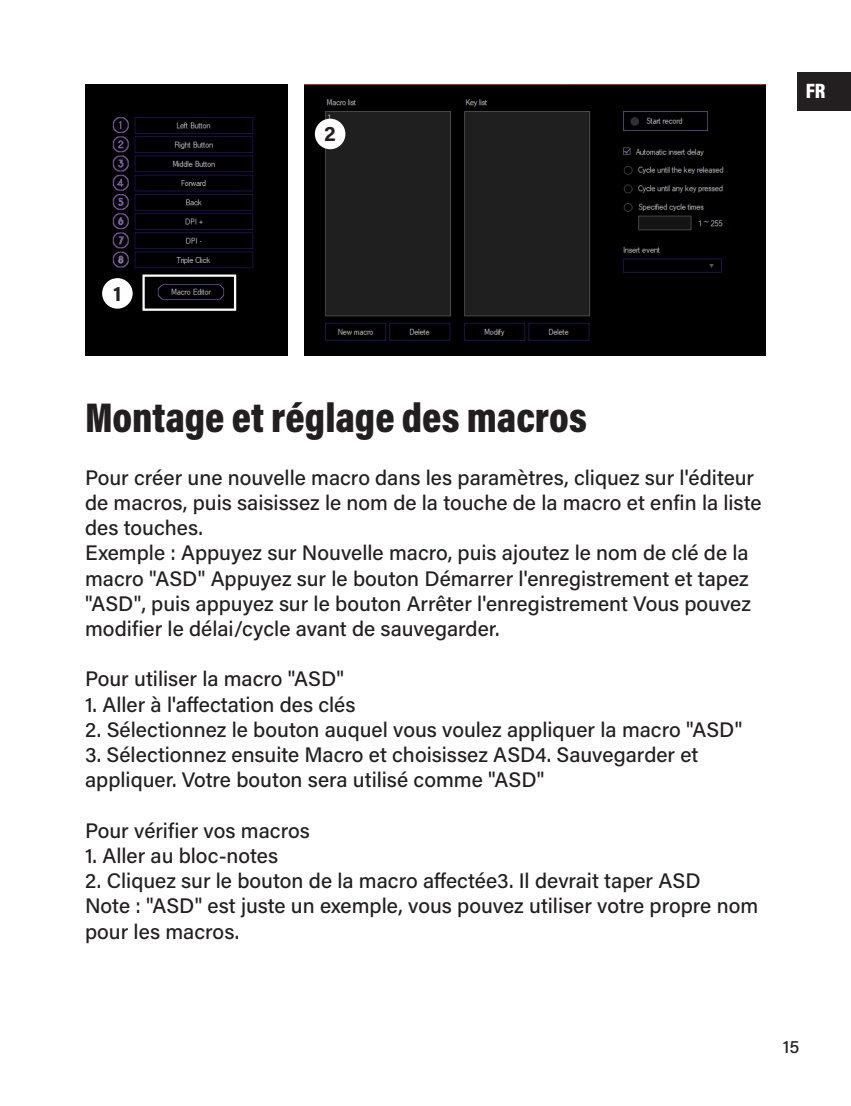
<style>
.page{position:relative;width:851px;height:1106px;background:#fff}
.page>*{position:absolute;margin:0;border:0;box-sizing:border-box;transform-origin:0 0}
.t1{font:900 42px "Acumin Pro Cond";color:#231f20}
.t2{font:500 21px/25.2px "Acumin Pro";color:#231f20}
.t3{font:700 21px "Acumin Pro";color:#231f20}
.t4{font:900 21px "Acumin Pro Cond";color:#fff}
.t5{font:500 18px "Acumin Pro";color:#231f20}
</style>
<div class="page">
<img style="left:304px;top:85px;width:461px;height:270px">
<img style="left:85px;top:85px;width:202px;height:270px">
<div style="left:142px;top:274px;width:94px;height:37px;border:2px solid #fff"></div>
<div style="left:102px;top:278px;width:31px;height:31px;background:#fff;border-radius:50%"></div>
<div style="left:315px;top:119px;width:30px;height:30px;background:#fff;border-radius:50%"></div>
<div style="left:797px;top:72px;width:53px;height:38px;background:#231f20"></div>
<p class="t3" style="left:324px;top:119px;width:13px">2</p>
<p class="t4" style="left:805px;top:77px;width:21px">FR</p>
<p class="t3" style="left:113px;top:278px;width:10px">1</p>
<p class="t1" style="left:85px;top:390px;width:503px">Montage et réglage des macros</p>
<p class="t2" style="left:85px;top:464px;width:677px">Pour créer une nouvelle macro dans les paramètres, cliquez sur l'éditeur de macros, puis saisissez le nom de la touche de la macro et enfin la liste des touches.</p>
<p class="t2" style="left:85px;top:539px;width:667px;text-align:justify">Exemple : Appuyez sur Nouvelle macro, puis ajoutez le nom de clé de la macro "ASD" Appuyez sur le bouton Démarrer l'enregistrement et tapez "ASD", puis appuyez sur le bouton Arrêter l'enregistrement Vous pouvez modifier le délai/cycle avant de sauvegarder.</p>
<p class="t2" style="left:85px;top:665px;width:260px">Pour utiliser la macro "ASD"</p>
<p class="t2" style="left:85px;top:691px;width:272px">1. Aller à l'affectation des clés</p>
<p class="t2" style="left:85px;top:716px;width:658px">2. Sélectionnez le bouton auquel vous voulez appliquer la macro "ASD"</p>
<p class="t2" style="left:85px;top:741px;width:614px">3. Sélectionnez ensuite Macro et choisissez ASD4. Sauvegarder et appliquer. Votre bouton sera utilisé comme "ASD"</p>
<p class="t2" style="left:85px;top:817px;width:226px">Pour vérifier vos macros</p>
<p class="t2" style="left:85px;top:842px;width:195px">1. Aller au bloc-notes</p>
<p class="t2" style="left:85px;top:867px;width:617px">2. Cliquez sur le bouton de la macro affectée3. Il devrait taper ASD</p>
<p class="t2" style="left:85px;top:892px;width:674px">Note : "ASD" est juste un exemple, vous pouvez utiliser votre propre nom pour les macros.</p>
<p class="t5" style="left:782px;top:1034px;width:18px">15</p>
</div>
